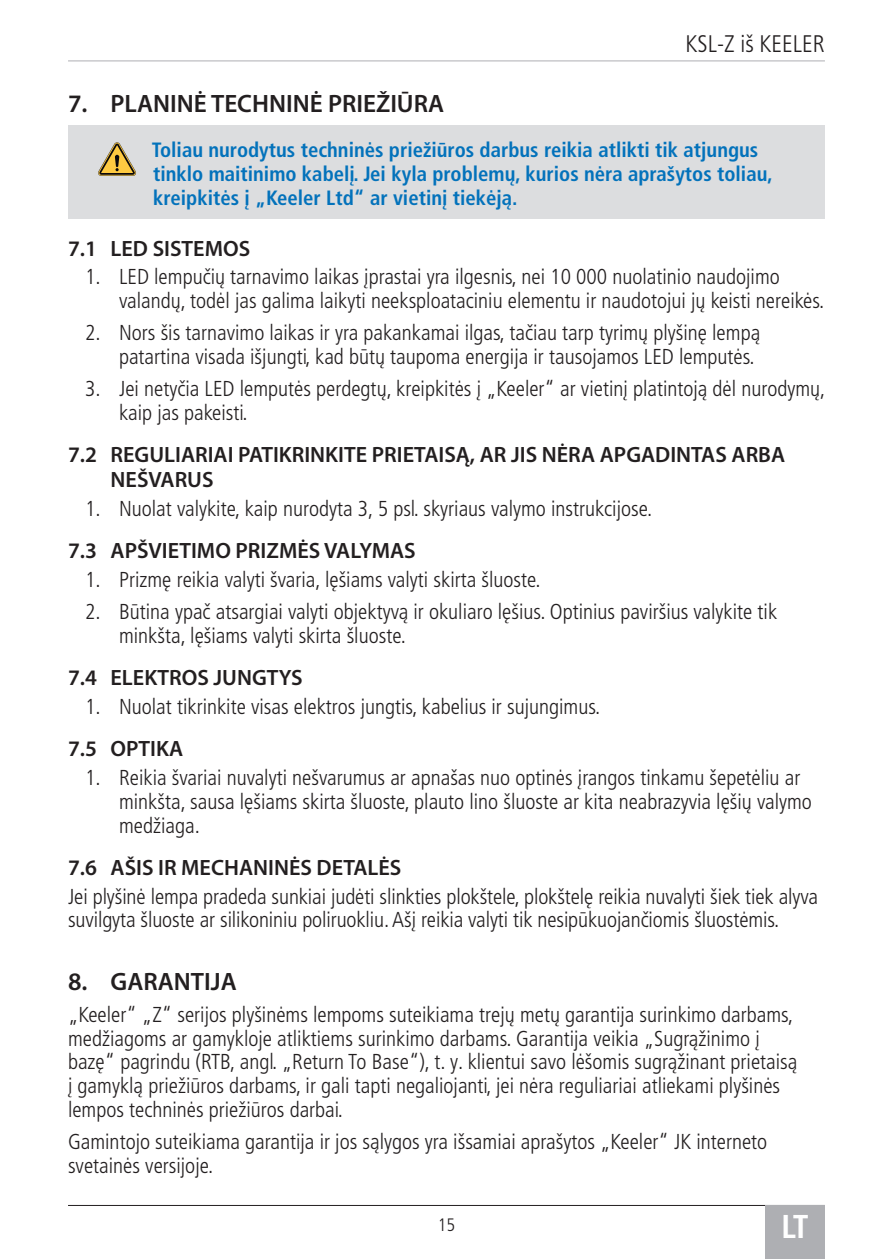
<style>
.page{position:relative;width:893px;height:1259px;background:#fff}
.page>*{position:absolute;margin:0;border:0;box-sizing:border-box;transform-origin:0 0}
.t1{font:700 condensed 33px "Frutiger LT Pro";color:#fff}
.t2{font:600 25.2px "Myriad Pro";color:#231f20}
.t3{font:300 condensed 24px "Frutiger LT Pro";color:#231f20}
.t4{font:600 22.2px/25.2px "Myriad Pro";color:#231f20}
.Body_text{font:300 condensed 21.6px/23.7px "Frutiger LT Pro";color:#231f20}
.Caution_Single{font:700 condensed 20.7px/23.7px "Frutiger LT Pro";color:#0372bb}
.t5{font:300 condensed 18px "Frutiger LT Pro";color:#231f20}
</style>
<div class="page">
<hr style="left:68px;top:1205px;width:757px;height:1px;background:#231f20">
<div style="left:765px;top:1205px;width:60px;height:54px;background:#aeafb3"></div>
<hr style="left:68px;top:60px;width:757px;height:1px;background:#aeafb3">
<div style="left:68px;top:125px;width:757px;height:93px;background:#dcdddf"></div>
<svg style="left:98px;top:142px;width:38px;height:34px"></svg>
<p class="t3" style="left:685px;top:30px;width:141px">KSL-Z iš KEELER</p>
<p class="t2" style="left:68px;top:88px;width:378px">7. PLANINĖ TECHNINĖ PRIEŽIŪRA</p>
<p class="Caution_Single" style="left:152px;top:138px;width:622px">Toliau nurodytus techninės priežiūros darbus reikia atlikti tik atjungus tinklo maitinimo kabelį. Jei kyla problemų, kurios nėra aprašytos toliau, kreipkitės į „Keeler Ltd“ ar vietinį tiekėją.</p>
<p class="t4" style="left:68px;top:235px;width:184px">7.1 LED SISTEMOS</p>
<p class="Body_text" style="left:119px;top:265px;width:707px;text-indent:-34px">1. LED lempučių tarnavimo laikas įprastai yra ilgesnis, nei 10 000 nuolatinio naudojimo valandų, todėl jas galima laikyti neeksploataciniu elementu ir naudotojui jų keisti nereikės.</p>
<p class="Body_text" style="left:85px;top:321px;width:677px;text-align:right">2. Nors šis tarnavimo laikas ir yra pakankamai ilgas, tačiau tarp tyrimų plyšinę lempą patartina visada išjungti, kad būtų taupoma energija ir tausojamos LED lemputės.</p>
<p class="Body_text" style="left:119px;top:377px;width:708px;text-indent:-34px">3. Jei netyčia LED lemputės perdegtų, kreipkitės į „Keeler“ ar vietinį platintoją dėl nurodymų, kaip jas pakeisti.</p>
<p class="t4" style="left:111px;top:441px;width:676px;text-indent:-43px">7.2 REGULIARIAI PATIKRINKITE PRIETAISĄ, AR JIS NĖRA APGADINTAS ARBA<br>NEŠVARUS</p>
<p class="Body_text" style="left:85px;top:497px;width:569px">1. Nuolat valykite, kaip nurodyta 3, 5 psl. skyriaus valymo instrukcijose.</p>
<p class="t4" style="left:68px;top:538px;width:349px">7.3 APŠVIETIMO PRIZMĖS VALYMAS</p>
<p class="Body_text" style="left:85px;top:568px;width:457px">1. Prizmę reikia valyti švaria, lęšiams valyti skirta šluoste.</p>
<p class="Body_text" style="left:119px;top:600px;width:660px;text-indent:-34px">2. Būtina ypač atsargiai valyti objektyvą ir okuliaro lęšius. Optinius paviršius valykite tik minkšta, lęšiams valyti skirta šluoste.</p>
<p class="t4" style="left:68px;top:665px;width:236px">7.4 ELEKTROS JUNGTYS</p>
<p class="Body_text" style="left:85px;top:695px;width:517px">1. Nuolat tikrinkite visas elektros jungtis, kabelius ir sujungimus.</p>
<p class="t4" style="left:68px;top:736px;width:117px">7.5 OPTIKA</p>
<p class="Body_text" style="left:119px;top:766px;width:694px;text-indent:-34px">1. Reikia švariai nuvalyti nešvarumus ar apnašas nuo optinės įrangos tinkamu šepetėliu ar minkšta, sausa lęšiams skirta šluoste, plauto lino šluoste ar kita neabrazyvia lęšių valymo medžiaga.</p>
<p class="t4" style="left:68px;top:854px;width:335px">7.6 AŠIS IR MECHANINĖS DETALĖS</p>
<p class="Body_text" style="left:68px;top:884px;width:751px">Jei plyšinė lempa pradeda sunkiai judėti slinkties plokštele, plokštelę reikia nuvalyti šiek tiek alyva suvilgyta šluoste ar silikoniniu poliruokliu. Ašį reikia valyti tik nesipūkuojančiomis šluostėmis.</p>
<p class="t2" style="left:68px;top:965px;width:170px">8. GARANTIJA</p>
<p class="Body_text" style="left:68px;top:1002px;width:731px">„Keeler“ „Z“ serijos plyšinėms lempoms suteikiama trejų metų garantija surinkimo darbams, medžiagoms ar gamykloje atliktiems surinkimo darbams. Garantija veikia „Sugrąžinimo į bazę“ pagrindu (RTB, angl. „Return To Base“), t. y. klientui savo lėšomis sugrąžinant prietaisą į gamyklą priežiūros darbams, ir gali tapti negaliojanti, jei nėra reguliariai atliekami plyšinės lempos techninės priežiūros darbai.</p>
<p class="Body_text" style="left:68px;top:1129px;width:701px">Gamintojo suteikiama garantija ir jos sąlygos yra išsamiai aprašytos „Keeler“ JK interneto svetainės versijoje.</p>
<p class="t5" style="left:438px;top:1214px;width:19px">15</p>
<h1 class="t1" style="left:782px;top:1207px;width:29px">LT</h1>
</div>
